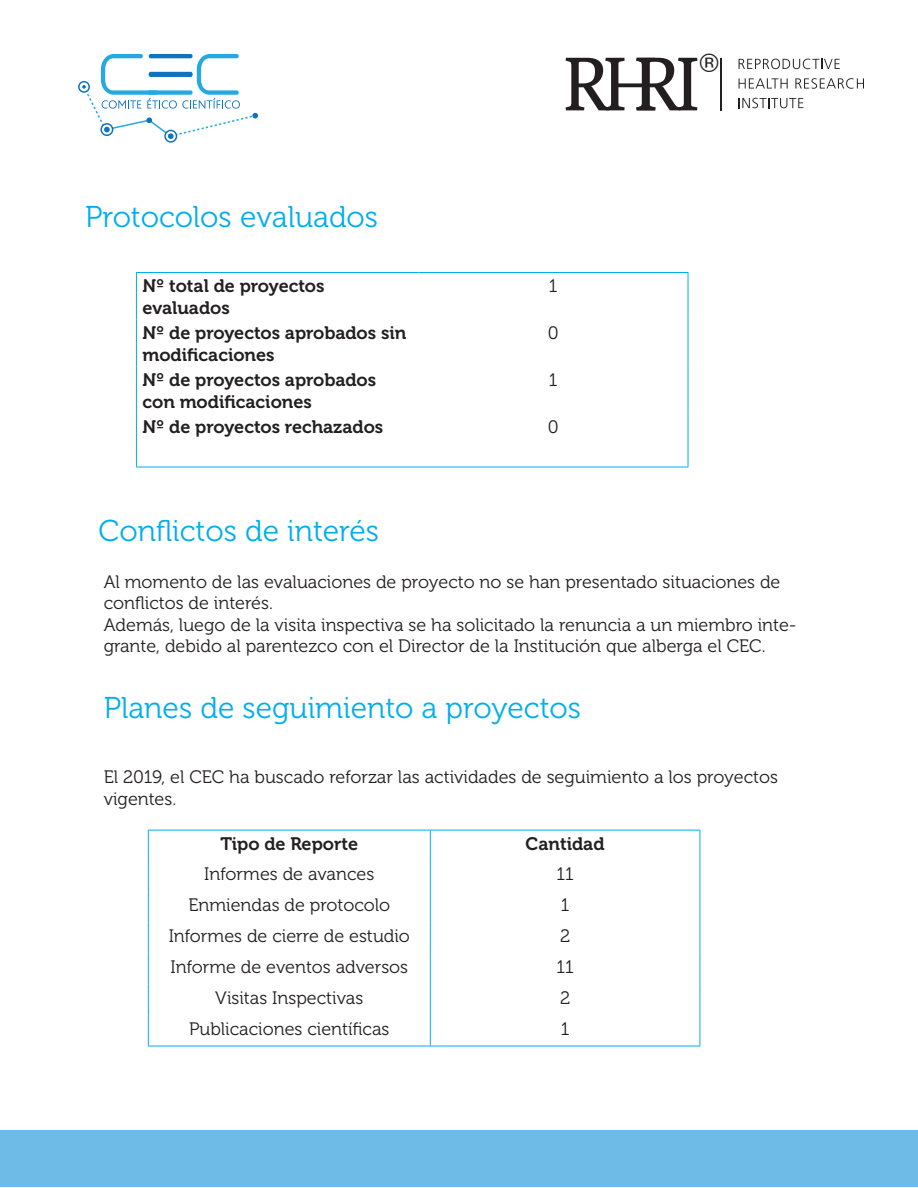
<style>
.page{position:relative;width:918px;height:1188px;background:#fff}
.page>*{position:absolute;margin:0;border:0;box-sizing:border-box;transform-origin:0 0}
.t1{font:30px "Museo 300";color:#00aeef}
.t2{font:25.65px "Helvetica";color:#231f20}
.t3{font:18px/21.6px "Museo 300";color:#231f20}
.t4{font:18px/21.6px "Museo 700";color:#231f20}
</style>
<div class="page">
<svg style="left:78px;top:54px;width:180px;height:89px"></svg>
<svg style="left:566px;top:58px;width:131px;height:52px"></svg>
<hr style="left:721px;top:58px;width:1px;height:53px;background:#231f20">
<svg style="left:739px;top:59px;width:101px;height:10px"></svg>
<svg style="left:739px;top:78px;width:49px;height:11px"></svg>
<svg style="left:795px;top:78px;width:69px;height:11px"></svg>
<svg style="left:739px;top:98px;width:64px;height:10px"></svg>
<div style="left:1px;top:1131px;width:917px;height:56px;background:#6fbbe8"></div>
<hr style="left:136px;top:272px;width:282px;height:1px;background:#00aeef">
<hr style="left:136px;top:273px;width:1px;height:47px;background:#00aeef">
<hr style="left:418px;top:272px;width:270px;height:1px;background:#00aeef">
<hr style="left:688px;top:273px;width:1px;height:47px;background:#00aeef">
<hr style="left:136px;top:320px;width:1px;height:47px;background:#00aeef">
<hr style="left:688px;top:320px;width:1px;height:47px;background:#00aeef">
<hr style="left:136px;top:367px;width:1px;height:47px;background:#00aeef">
<hr style="left:688px;top:367px;width:1px;height:47px;background:#00aeef">
<hr style="left:136px;top:414px;width:1px;height:53px;background:#00aeef">
<hr style="left:688px;top:414px;width:1px;height:53px;background:#00aeef">
<hr style="left:136px;top:467px;width:282px;height:1px;background:#00aeef">
<hr style="left:418px;top:467px;width:270px;height:1px;background:#00aeef">
<hr style="left:430px;top:830px;width:1px;height:31px;background:#00aeef">
<hr style="left:430px;top:861px;width:1px;height:31px;background:#00aeef">
<hr style="left:430px;top:892px;width:1px;height:31px;background:#00aeef">
<hr style="left:430px;top:923px;width:1px;height:30px;background:#00aeef">
<hr style="left:430px;top:953px;width:1px;height:31px;background:#00aeef">
<hr style="left:430px;top:984px;width:1px;height:31px;background:#00aeef">
<hr style="left:430px;top:1015px;width:1px;height:31px;background:#00aeef">
<hr style="left:148px;top:830px;width:282px;height:1px;background:#00aeef">
<hr style="left:148px;top:830px;width:1px;height:31px;background:#00aeef">
<hr style="left:430px;top:830px;width:270px;height:1px;background:#00aeef">
<hr style="left:700px;top:830px;width:1px;height:31px;background:#00aeef">
<hr style="left:148px;top:861px;width:1px;height:31px;background:#00aeef">
<hr style="left:700px;top:861px;width:1px;height:31px;background:#00aeef">
<hr style="left:148px;top:892px;width:1px;height:31px;background:#00aeef">
<hr style="left:700px;top:892px;width:1px;height:31px;background:#00aeef">
<hr style="left:148px;top:923px;width:1px;height:30px;background:#00aeef">
<hr style="left:700px;top:923px;width:1px;height:30px;background:#00aeef">
<hr style="left:148px;top:953px;width:1px;height:31px;background:#00aeef">
<hr style="left:700px;top:953px;width:1px;height:31px;background:#00aeef">
<hr style="left:148px;top:984px;width:1px;height:31px;background:#00aeef">
<hr style="left:700px;top:984px;width:1px;height:31px;background:#00aeef">
<hr style="left:148px;top:1015px;width:1px;height:31px;background:#00aeef">
<hr style="left:700px;top:1015px;width:1px;height:31px;background:#00aeef">
<hr style="left:148px;top:1046px;width:282px;height:1px;background:#00aeef">
<hr style="left:430px;top:1046px;width:270px;height:1px;background:#00aeef">
<p class="t1" style="left:85px;top:200px;width:295px">Protocolos evaluados</p>
<p class="t4" style="left:142px;top:275px;width:184px">Nº total de proyectos</p>
<p class="t4" style="left:142px;top:297px;width:89px">evaluados</p>
<p class="t3" style="left:549px;top:275px;width:10px">1</p>
<p class="t4" style="left:142px;top:322px;width:266px">Nº de proyectos aprobados sin modificaciones</p>
<p class="t3" style="left:548px;top:322px;width:12px">0</p>
<p class="t4" style="left:142px;top:369px;width:235px">Nº de proyectos aprobados con modificaciones</p>
<p class="t3" style="left:549px;top:370px;width:10px">1</p>
<p class="t4" style="left:142px;top:417px;width:242px">Nº de proyectos rechazados</p>
<p class="t3" style="left:548px;top:417px;width:12px">0</p>
<p class="t1" style="left:99px;top:514px;width:282px">Conflictos de interés</p>
<h2 class="t2" style="left:700px;top:44px;width:20px">®</h2>
<p class="t3" style="left:104px;top:571px;width:678px">Al momento de las evaluaciones de proyecto no se han presentado situaciones de conflictos de interés.</p>
<p class="t3" style="left:104px;top:614px;width:695px">Además, luego de la visita inspectiva se ha solicitado la renuncia a un miembro inte&shy;grante, debido al parentezco con el Director de la Institución que alberga el CEC.</p>
<p class="t1" style="left:104px;top:692px;width:479px">Planes de seguimiento a proyectos</p>
<p class="t3" style="left:104px;top:767px;width:676px">El 2019, el CEC ha buscado reforzar las actividades de seguimiento a los proyectos vigentes.</p>
<p class="t4" style="left:221px;top:833px;width:139px">Tipo de Reporte</p>
<p class="t4" style="left:526px;top:833px;width:80px">Cantidad</p>
<p class="t3" style="left:204px;top:864px;width:172px">Informes de avances</p>
<p class="t3" style="left:557px;top:864px;width:19px">11</p>
<p class="t3" style="left:188px;top:895px;width:203px">Enmiendas de protocolo</p>
<p class="t3" style="left:561px;top:895px;width:10px">1</p>
<p class="t3" style="left:169px;top:926px;width:243px">Informes de cierre de estudio</p>
<p class="t3" style="left:560px;top:926px;width:12px">2</p>
<p class="t3" style="left:170px;top:956px;width:239px">Informe de eventos adversos</p>
<p class="t3" style="left:557px;top:956px;width:19px">11</p>
<p class="t3" style="left:215px;top:987px;width:150px">Visitas Inspectivas</p>
<p class="t3" style="left:560px;top:987px;width:12px">2</p>
<p class="t3" style="left:189px;top:1018px;width:202px">Publicaciones científicas</p>
<p class="t3" style="left:561px;top:1018px;width:10px">1</p>
</div>
